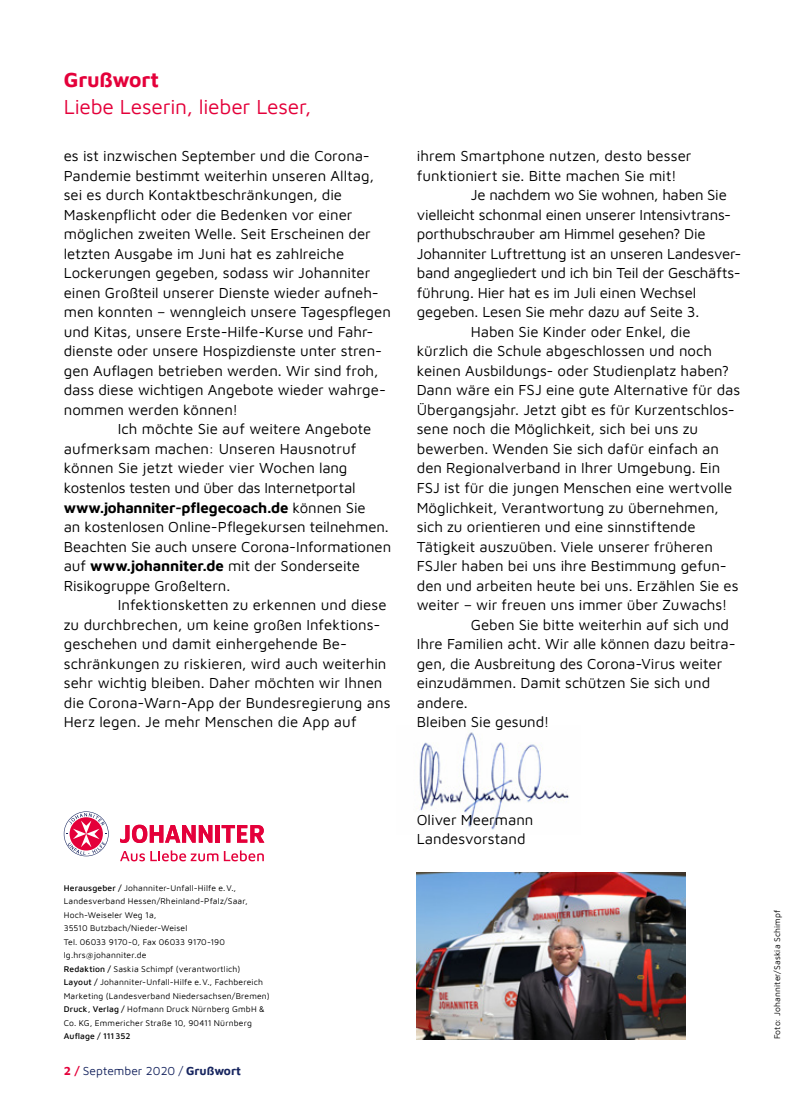
<style>
.page{position:relative;width:808px;height:1106px;background:#fff}
.page>*{position:absolute;margin:0;border:0;box-sizing:border-box;transform-origin:0 0}
.t1{font:21px "Maven Pro";letter-spacing:-.01em;color:#e4003a}
.t2{font:700 21px "Maven Pro";letter-spacing:-.015em;color:#e4003a}
.t3{font:15px/19.5px "Maven Pro";color:#000}
.t4{font:12px "Maven Pro";color:#17255f}
.t5{font:8.55px/13.5px "Maven Pro";letter-spacing:.02em;color:#000}
.t6{font:500 8.55px "Maven Pro";letter-spacing:.005em;color:#000}
.s1{font-weight:700}
.s2{font-weight:500}
.s3{font-weight:700;color:#e4003a}
</style>
<div class="page">
<img style="left:419px;top:732px;width:150px;height:98px">
<svg style="left:64px;top:811px;width:45px;height:45px"></svg>
<svg style="left:120px;top:850px;width:98px;height:11px"></svg>
<svg style="left:224px;top:850px;width:40px;height:11px"></svg>
<svg style="left:222px;top:825px;width:42px;height:17px"></svg>
<hr style="left:216px;top:825px;width:4px;height:17px;background:#e4003a">
<svg style="left:120px;top:824px;width:92px;height:19px"></svg>
<img style="left:417px;top:872px;width:268px;height:167px">
<h1 class="t2" style="left:64px;top:66px;width:97px">Grußwort</h1>
<h1 class="t1" style="left:64px;top:93px;width:249px">Liebe Leserin, lieber Leser,</h1>
<p class="t3" style="left:64px;top:145px;width:329px">es ist inzwischen September und die Corona-Pandemie bestimmt weiterhin unseren Alltag, sei es durch Kontaktbeschränkungen, die Maskenpflicht oder die Bedenken vor einer möglichen zweiten Welle. Seit Erscheinen der letzten Ausgabe im Juni hat es zahlreiche Lockerungen gegeben, sodass wir Johanniter einen Großteil unserer Dienste wieder aufneh&shy;men konnten – wenngleich unsere Tagespflegen und Kitas, unsere Erste-Hilfe-Kurse und Fahr&shy;dienste oder unsere Hospizdienste unter stren&shy;gen Auflagen betrieben werden. Wir sind froh, dass diese wichtigen Angebote wieder wahrge&shy;nommen werden können!</p>
<p class="t3" style="left:64px;top:418px;width:329px;text-indent:54px">Ich möchte Sie auf weitere Angebote aufmerksam machen: Unseren Hausnotruf können Sie jetzt wieder vier Wochen lang kostenlos testen und über das Internetportal <span class="s1">www.johanniter-pflegecoach.de</span> können Sie<br>an kostenlosen Online-Pflegekursen teilnehmen.<br>Beachten Sie auch unsere Corona-Informationen auf <span class="s1">www.johanniter.de</span> mit der Sonderseite Risikogruppe Großeltern.</p>
<p class="t3" style="left:64px;top:594px;width:328px;text-indent:54px">Infektionsketten zu erkennen und diese zu durchbrechen, um keine großen Infektions&shy;geschehen und damit einhergehende Be&shy;schränkungen zu riskieren, wird auch weiterhin sehr wichtig bleiben. Daher möchten wir Ihnen die Corona-Warn-App der Bundesregierung ans Herz legen. Je mehr Menschen die App auf</p>
<p class="t3" style="left:417px;top:145px;width:276px">ihrem Smartphone nutzen, desto besser funktioniert sie. Bitte machen Sie mit!</p>
<p class="t3" style="left:471px;top:184px;width:258px">Je nachdem wo Sie wohnen, haben Sie</p>
<p class="t3" style="left:417px;top:204px;width:316px">vielleicht schonmal einen unserer Intensivtrans-</p>
<p class="t3" style="left:417px;top:223px;width:290px">porthubschrauber am Himmel gesehen? Die</p>
<p class="t3" style="left:417px;top:243px;width:326px">Johanniter Luftrettung ist an unseren Landesver-</p>
<p class="t3" style="left:417px;top:262px;width:326px">band angegliedert und ich bin Teil der Geschäfts-</p>
<p class="t3" style="left:417px;top:282px;width:281px">führung. Hier hat es im Juli einen Wechsel</p>
<p class="t3" style="left:417px;top:301px;width:284px">gegeben. Lesen Sie mehr dazu auf Seite 3.</p>
<p class="t3" style="left:471px;top:321px;width:221px">Haben Sie Kinder oder Enkel, die</p>
<p class="t3" style="left:417px;top:340px;width:297px">kürzlich die Schule abgeschlossen und noch</p>
<p class="t3" style="left:417px;top:360px;width:314px">keinen Ausbildungs- oder Studienplatz haben?</p>
<p class="t3" style="left:417px;top:379px;width:325px">Dann wäre ein FSJ eine gute Alternative für das</p>
<p class="t3" style="left:417px;top:399px;width:320px">Übergangsjahr. Jetzt gibt es für Kurzentschlos-</p>
<p class="t3" style="left:417px;top:418px;width:283px">sene noch die Möglichkeit, sich bei uns zu</p>
<p class="t3" style="left:417px;top:438px;width:304px">bewerben. Wenden Sie sich dafür einfach an</p>
<p class="t3" style="left:417px;top:457px;width:305px">den Regionalverband in Ihrer Umgebung. Ein</p>
<p class="t3" style="left:417px;top:477px;width:317px">FSJ ist für die jungen Menschen eine wertvolle</p>
<p class="t3" style="left:417px;top:496px;width:304px">Möglichkeit, Verantwortung zu übernehmen,</p>
<p class="t3" style="left:417px;top:516px;width:280px">sich zu orientieren und eine sinnstiftende</p>
<p class="t3" style="left:417px;top:535px;width:298px">Tätigkeit auszuüben. Viele unserer früheren</p>
<p class="t3" style="left:417px;top:555px;width:312px">FSJler haben bei uns ihre Bestimmung gefun-</p>
<p class="t3" style="left:417px;top:574px;width:323px">den und arbeiten heute bei uns. Erzählen Sie es</p>
<p class="t3" style="left:417px;top:594px;width:312px">weiter – wir freuen uns immer über Zuwachs!</p>
<p class="t3" style="left:471px;top:613px;width:260px">Geben Sie bitte weiterhin auf sich und</p>
<p class="t3" style="left:417px;top:633px;width:320px">Ihre Familien acht. Wir alle können dazu beitra-</p>
<p class="t3" style="left:417px;top:652px;width:307px">gen, die Ausbreitung des Corona-Virus weiter</p>
<p class="t3" style="left:417px;top:672px;width:295px">einzudämmen. Damit schützen Sie sich und</p>
<p class="t3" style="left:417px;top:691px;width:53px">andere.</p>
<p class="t3" style="left:417px;top:711px;width:134px">Bleiben Sie gesund!</p>
<p class="t5" style="left:64px;top:880px;width:207px"><span class="s2">Herausgeber /</span> Johanniter-Unfall-Hilfe e.V., Landesverband Hessen/Rheinland-Pfalz/Saar, Hoch-Weiseler Weg 1a,<br>35510 Butzbach/Nieder-Weisel<br>Tel. 06033 9170-0, Fax 06033 9170-190 lg.hrs@johanniter.de<br><span class="s2">Redaktion /</span> Saskia Schimpf (verantwortlich)<br><span class="s2">Layout /</span> Johanniter-Unfall-Hilfe e.V., Fachbereich Marketing (Landesverband Niedersachsen/Bremen)<br><span class="s2">Druck, Verlag /</span> Hofmann Druck Nürnberg GmbH &amp; Co. KG, Emmericher Straße 10, 90411 Nürnberg</p>
<p class="t6" style="left:64px;top:1030px;width:68px">Auflage / 111352</p>
<p class="t4" style="left:64px;top:1063px;width:179px"><span class="s3">2 /</span> September 2020 / <span class="s1">Grußwort</span></p>
<p class="t3" style="left:417px;top:808px;width:118px">Oliver Meermann<br>Landesvorstand</p>
<p class="t5" style="left:770px;top:1039px;width:131px;rotate:-90deg">Foto: Johanniter/Saskia Schimpf</p>
</div>
